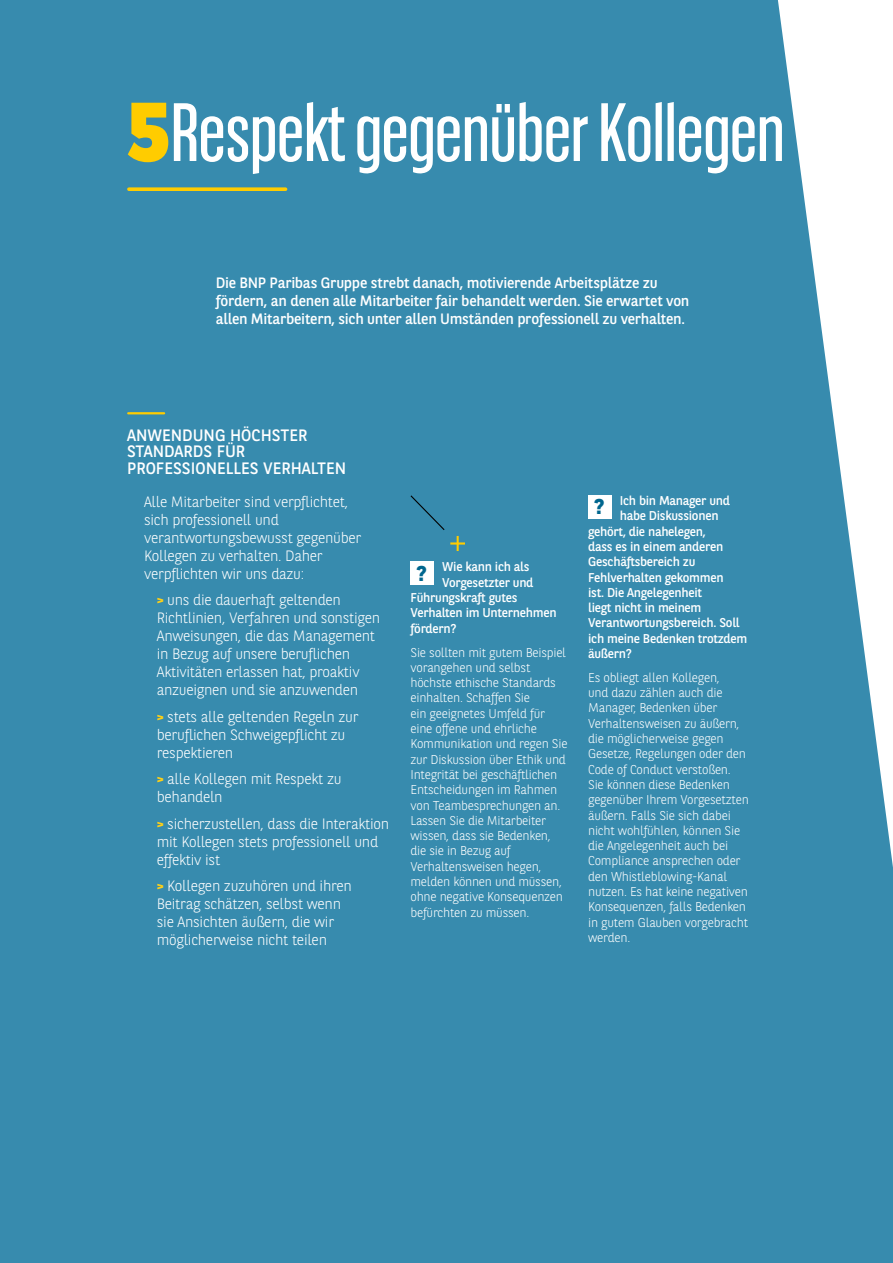
<style>
.page{position:relative;width:893px;height:1263px;background:#378bae}
.page>*{position:absolute;margin:0;border:0;box-sizing:border-box;transform-origin:0 0}
.t1{font:82.5px "BNPP Sans Condensed";letter-spacing:-.02em;color:#fff}
.t2{font:700 21.45px "BNPP Sans";color:#00668e}
.t3{font:16.5px/16.5px "BNPP Sans";color:#fff}
.t4{font:300 15px/18px "BNPP Sans";letter-spacing:-.02em;color:#fff}
.t5{font:15px/18px "BNPP Sans";letter-spacing:-.015em;color:#fff}
.t6{font:300 12.75px/15.3px "BNPP Sans";letter-spacing:-.02em;color:#fff}
.t7{font:12.75px "BNPP Sans";letter-spacing:-.02em;color:#fff}
.s1{font-family:"BNPP Sans";font-weight:800;font-size:83.25px;color:#fc0}
.s2{font-weight:700;font-size:13.5px;color:#ffd016}
</style>
<div class="page">
<div style="left:409px;top:494px;width:56px;height:57px;background:#378bae"></div>
<svg style="left:129px;top:187px;width:157px;height:4px"></svg>
<hr style="left:128px;top:412px;width:36px;height:2px;background:#fc0">
<div style="left:588px;top:495px;width:23px;height:24px;background:#fff"></div>
<div style="left:410px;top:562px;width:24px;height:23px;background:#fff"></div>
<h1 class="t1" style="left:127px;top:88px;width:660px"><span class="s1">5</span>Respekt gegenüber Kollegen</h1>
<p class="t5" style="left:216px;top:273px;width:475px">Die BNP Paribas Gruppe strebt danach, motivierende Arbeitsplätze zu fördern, an denen alle Mitarbeiter fair behandelt werden. Sie erwartet von allen Mitarbeitern, sich unter allen Umständen professionell zu verhalten.</p>
<p class="t3" style="left:127px;top:426px;width:221px">ANWENDUNG HÖCHSTER<br>STANDARDS FÜR<br>PROFESSIONELLES VERHALTEN</p>
<p class="t4" style="left:144px;top:492px;width:219px">Alle Mitarbeiter sind verpflichtet, sich professionell und verantwortungsbewusst gegenüber<br>Kollegen zu verhalten. Daher verpflichten wir uns dazu:</p>
<p class="t4" style="left:157px;top:590px;width:225px"><span class="s2">&gt;</span> uns die dauerhaft geltenden Richtlinien, Verfahren und sonstigen Anweisungen, die das Management in Bezug auf unsere beruflichen Aktivitäten erlassen hat, proaktiv anzueignen und sie anzuwenden</p>
<p class="t4" style="left:157px;top:707px;width:203px"><span class="s2">&gt;</span> stets alle geltenden Regeln zur beruflichen Schweigepflicht zu respektieren</p>
<p class="t4" style="left:157px;top:769px;width:186px"><span class="s2">&gt;</span> alle Kollegen mit Respekt zu behandeln</p>
<p class="t4" style="left:157px;top:814px;width:234px"><span class="s2">&gt;</span> sicherzustellen, dass die Interaktion mit Kollegen stets professionell und effektiv ist</p>
<p class="t4" style="left:157px;top:876px;width:196px"><span class="s2">&gt;</span> Kollegen zuzuhören und ihren<br>Beitrag schätzen, selbst wenn sie Ansichten äußern, die wir möglicherweise nicht teilen</p>
<p class="t7" style="left:442px;top:558px;width:89px">Wie kann ich als</p>
<p class="t7" style="left:442px;top:574px;width:93px">Vorgesetzter und</p>
<p class="t7" style="left:410px;top:589px;width:108px">Führungskraft gutes</p>
<p class="t7" style="left:410px;top:604px;width:148px">Verhalten im Unternehmen</p>
<p class="t7" style="left:410px;top:619px;width:47px">fördern?</p>
<p class="t6" style="left:410px;top:644px;width:159px">Sie sollten mit gutem Beispiel vorangehen und selbst höchste ethische Standards einhalten. Schaffen Sie<br>ein geeignetes Umfeld für eine offene und ehrliche<br>Kommunikation und regen Sie zur Diskussion über Ethik und<br>Integrität bei geschäftlichen<br>Entscheidungen im Rahmen von Teambesprechungen an.<br>Lassen Sie die Mitarbeiter wissen, dass sie Bedenken, die sie in Bezug auf<br>Verhaltensweisen hegen, melden können und müssen, ohne negative Konsequenzen befürchten zu müssen.</p>
<h2 class="t2" style="left:416px;top:559px;width:12px">?</h2>
<p class="t7" style="left:620px;top:492px;width:112px">Ich bin Manager und</p>
<p class="t7" style="left:620px;top:507px;width:100px">habe Diskussionen</p>
<p class="t7" style="left:588px;top:522px;width:119px">gehört, die nahelegen,</p>
<p class="t7" style="left:588px;top:538px;width:137px">dass es in einem anderen</p>
<p class="t7" style="left:588px;top:553px;width:109px">Geschäftsbereich zu</p>
<p class="t7" style="left:588px;top:568px;width:137px">Fehlverhalten gekommen</p>
<p class="t7" style="left:588px;top:584px;width:115px">ist. Die Angelegenheit</p>
<p class="t7" style="left:588px;top:599px;width:115px">liegt nicht in meinem</p>
<p class="t7" style="left:588px;top:614px;width:153px">Verantwortungsbereich. Soll</p>
<p class="t7" style="left:588px;top:630px;width:161px">ich meine Bedenken trotzdem</p>
<p class="t7" style="left:588px;top:645px;width:45px">äußern?</p>
<p class="t6" style="left:588px;top:669px;width:162px">Es obliegt allen Kollegen,<br>und dazu zählen auch die<br>Manager, Bedenken über<br>Verhaltensweisen zu äußern, die möglicherweise gegen<br>Gesetze, Regelungen oder den<br>Code of Conduct verstoßen.<br>Sie können diese Bedenken gegenüber Ihrem Vorgesetzten äußern. Falls Sie sich dabei nicht wohlfühlen, können Sie die Angelegenheit auch bei<br>Compliance ansprechen oder den Whistleblowing-Kanal nutzen. Es hat keine negativen<br>Konsequenzen, falls Bedenken in gutem Glauben vorgebracht werden.</p>
<h2 class="t2" style="left:594px;top:492px;width:12px">?</h2>
</div>
